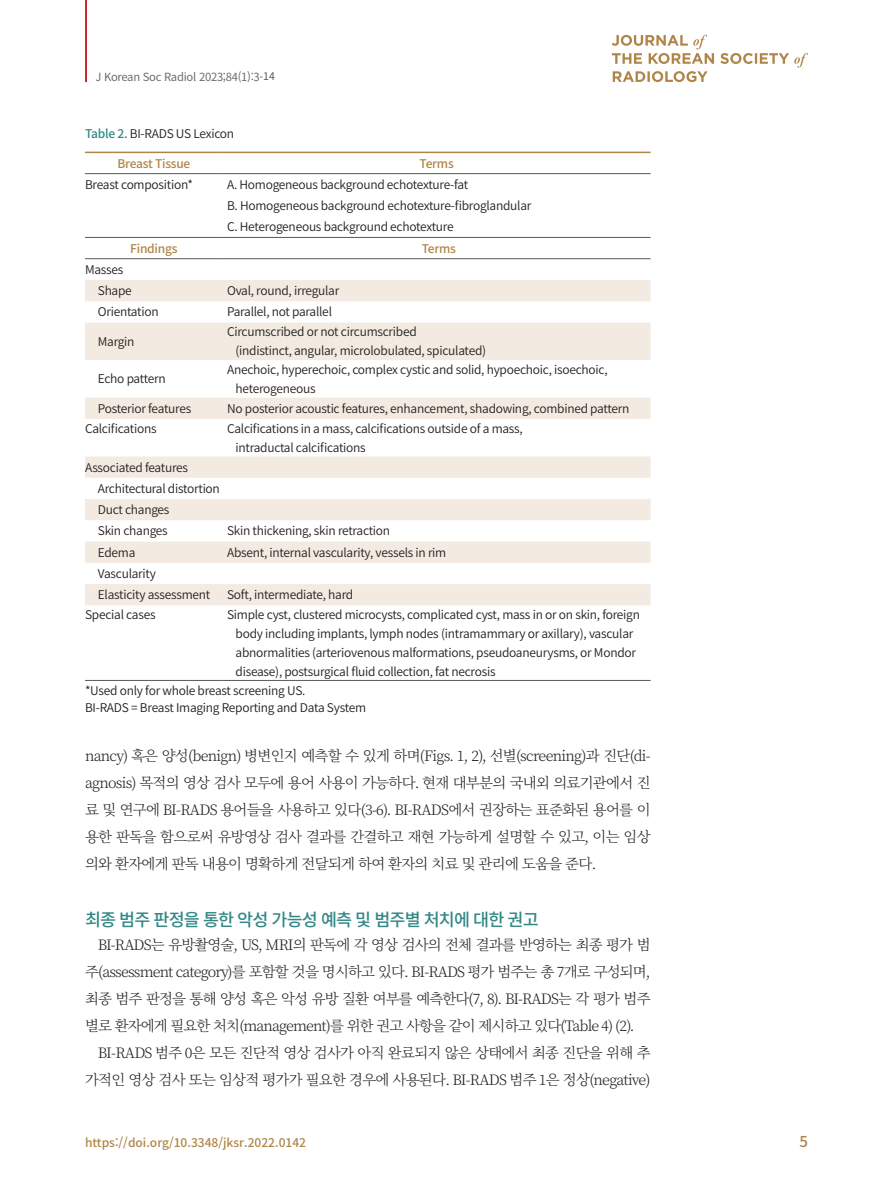
<style>
.page{position:relative;width:893px;height:1191px;background:#fff}
.page>*{position:absolute;margin:0;border:0;box-sizing:border-box;transform-origin:0 0}
.소제목1{font:500 17.4px "Noto Sans CJ Kkr";letter-spacing:-.05em;color:#328886}
.t1{font:500 15px "Noto Sans CJ Kkr";color:#b08548}
.본문{font:300 14.4px/27px "Noto Serif CJ Kkr";letter-spacing:-.05em;color:#231f20;text-align:justify}
.표본문{font:600 12px/18.8px "Noto Sans CJ Kkr";letter-spacing:-.02em;color:#231f20}
.표설명{font:600 12px "Noto Sans CJ Kkr";letter-spacing:-.02em;color:#231f20}
.표본문-2{font:500 12px "Noto Sans CJ Kkr";color:#b08548}
.표본문-3{font:500 12px "Noto Sans CJ Kkr";letter-spacing:-.02em;color:#b08548}
.표제목{font:600 12px "Noto Sans CJ Kkr";letter-spacing:-.02em;color:#231f20}
.t2{font:11.25px "Noto Sans CJ Kkr";letter-spacing:-.025em;color:#6c6d70}
.s1{font-size:10.5px;color:#57585a}
.s2{font-weight:500;color:#328886}
</style>
<div class="page">
<hr style="left:85px;top:0;width:2px;height:82px;background:#c8242b">
<svg style="left:612px;top:35px;width:196px;height:47px"></svg>
<svg style="left:85px;top:280px;width:566px;height:325px;fill:#f5efe8"></svg>
<hr style="left:85px;top:680px;width:138px;height:1px;background:#57585a">
<hr style="left:223px;top:680px;width:428px;height:1px;background:#57585a">
<hr style="left:85px;top:152px;width:138px;height:1px;background:#b08548">
<hr style="left:223px;top:152px;width:428px;height:1px;background:#b08548">
<hr style="left:85px;top:173px;width:138px;height:1px;background:#57585a">
<hr style="left:223px;top:173px;width:428px;height:1px;background:#57585a">
<hr style="left:85px;top:237px;width:138px;height:1px;background:#57585a">
<hr style="left:223px;top:237px;width:428px;height:1px;background:#57585a">
<hr style="left:85px;top:258px;width:138px;height:1px;background:#57585a">
<hr style="left:223px;top:258px;width:428px;height:1px;background:#57585a">
<p class="t2" style="left:96px;top:70px;width:181px">J Korean Soc Radiol 2023;84(1):3<span class="s1">-14</span></p>
<p class="표제목" style="left:85px;top:127px;width:151px"><span class="s2">Table 2.</span> BI-RADS US Lexicon</p>
<p class="표본문-3" style="left:117px;top:157px;width:74px">Breast Tissue</p>
<p class="표본문-3" style="left:420px;top:157px;width:36px">Terms</p>
<p class="표본문" style="left:85px;top:175px;width:110px">Breast composition*</p>
<p class="표본문" style="left:227px;top:175px;width:243px">A. Homogeneous background echotexture-fat</p>
<p class="표본문" style="left:227px;top:197px;width:306px">B. Homogeneous background echotexture-fibroglandular</p>
<p class="표본문" style="left:227px;top:218px;width:228px">C. Heterogeneous background echotexture</p>
<p class="표본문-3" style="left:130px;top:241px;width:49px">Findings</p>
<p class="표본문-3" style="left:422px;top:241px;width:36px">Terms</p>
<p class="표본문" style="left:85px;top:260px;width:40px">Masses</p>
<p class="표본문" style="left:98px;top:282px;width:36px">Shape</p>
<p class="표본문" style="left:227px;top:282px;width:114px">Oval, round, irregular</p>
<p class="표본문" style="left:98px;top:303px;width:62px">Orientation</p>
<p class="표본문" style="left:227px;top:303px;width:106px">Parallel, not parallel</p>
<p class="표본문" style="left:98px;top:332px;width:38px">Margin</p>
<p class="표본문" style="left:236px;top:323px;width:252px;text-indent:-9px">Circumscribed or not circumscribed<br>(indistinct, angular, microlobulated, spiculated)</p>
<p class="표본문" style="left:98px;top:370px;width:69px">Echo pattern</p>
<p class="표본문" style="left:236px;top:360px;width:373px;text-indent:-9px">Anechoic, hyperechoic, complex cystic and solid, hypoechoic, isoechoic, heterogeneous</p>
<p class="표본문" style="left:98px;top:399px;width:95px">Posterior features</p>
<p class="표본문" style="left:227px;top:399px;width:404px">No posterior acoustic features, enhancement, shadowing, combined pattern</p>
<p class="표본문" style="left:85px;top:419px;width:73px">Calcifications</p>
<p class="표본문" style="left:236px;top:419px;width:289px;text-indent:-9px">Calcifications in a mass, calcifications outside of a mass, intraductal calcifications</p>
<p class="표본문" style="left:85px;top:458px;width:105px">Associated features</p>
<p class="표본문" style="left:98px;top:479px;width:124px">Architectural distortion</p>
<p class="표본문" style="left:98px;top:501px;width:73px">Duct changes</p>
<p class="표본문" style="left:98px;top:522px;width:72px">Skin changes</p>
<p class="표본문" style="left:227px;top:522px;width:165px">Skin thickening, skin retraction</p>
<p class="표본문" style="left:98px;top:543px;width:39px">Edema</p>
<p class="표본문" style="left:227px;top:543px;width:221px">Absent, internal vascularity, vessels in rim</p>
<p class="표본문" style="left:98px;top:564px;width:60px">Vascularity</p>
<p class="표본문" style="left:98px;top:586px;width:114px">Elasticity assessment</p>
<p class="표본문" style="left:227px;top:586px;width:128px">Soft, intermediate, hard</p>
<p class="표본문" style="left:85px;top:606px;width:72px">Special cases</p>
<p class="표본문" style="left:236px;top:606px;width:406px;text-indent:-9px">Simple cyst, clustered microcysts, complicated cyst, mass in or on skin, foreign body including implants, lymph nodes (intramammary or axillary), vascular abnormalities (arteriovenous malformations, pseudoaneurysms, or Mondor disease), postsurgical fluid collection, fat necrosis</p>
<p class="표설명" style="left:85px;top:684px;width:222px">*Used only for whole breast screening US.</p>
<p class="표설명" style="left:85px;top:700px;width:283px">BI-RADS = Breast Imaging Reporting and Data System</p>
<p class="본문" style="left:85px;top:743px;width:567px">nancy) 혹은 양성(benign) 병변인지 예측할 수 있게 하며(Figs. 1, 2), 선별(screening)과 진단(di&shy;agnosis) 목적의 영상 검사 모두에 용어 사용이 가능하다. 현재 대부분의 국내외 의료기관에서 진 료 및 연구에 BI-RADS 용어들을 사용하고 있다(3-6). BI-RADS에서 권장하는 표준화된 용어를 이 용한 판독을 함으로써 유방영상 검사 결과를 간결하고 재현 가능하게 설명할 수 있고, 이는 임상 의와 환자에게 판독 내용이 명확하게 전달되게 하여 환자의 치료 및 관리에 도움을 준다.</p>
<p class="소제목1" style="left:85px;top:909px;width:455px">최종 범주 판정을 통한 악성 가능성 예측 및 범주별 처치에 대한 권고</p>
<p class="본문" style="left:85px;top:932px;width:567px;text-indent:13px">BI-RADS는 유방촬영술, US, MRI의 판독에 각 영상 검사의 전체 결과를 반영하는 최종 평가 범 주(assessment category)를 포함할 것을 명시하고 있다. BI-RADS 평가 범주는 총 7개로 구성되며, 최종 범주 판정을 통해 양성 혹은 악성 유방 질환 여부를 예측한다(7, 8). BI-RADS는 각 평가 범주 별로 환자에게 필요한 처치(management)를 위한 권고 사항을 같이 제시하고 있다(Table 4) (2).</p>
<p class="본문" style="left:85px;top:1040px;width:567px;text-align:right">BI-RADS 범주 0은 모든 진단적 영상 검사가 아직 완료되지 않은 상태에서 최종 진단을 위해 추 가적인 영상 검사 또는 임상적 평가가 필요한 경우에 사용된다. BI-RADS 범주 1은 정상(negative)</p>
<p class="표본문-2" style="left:85px;top:1135px;width:222px">https://doi.org/10.3348/jksr.2022.0142</p>
<p class="t1" style="left:799px;top:1132px;width:10px">5</p>
</div>
